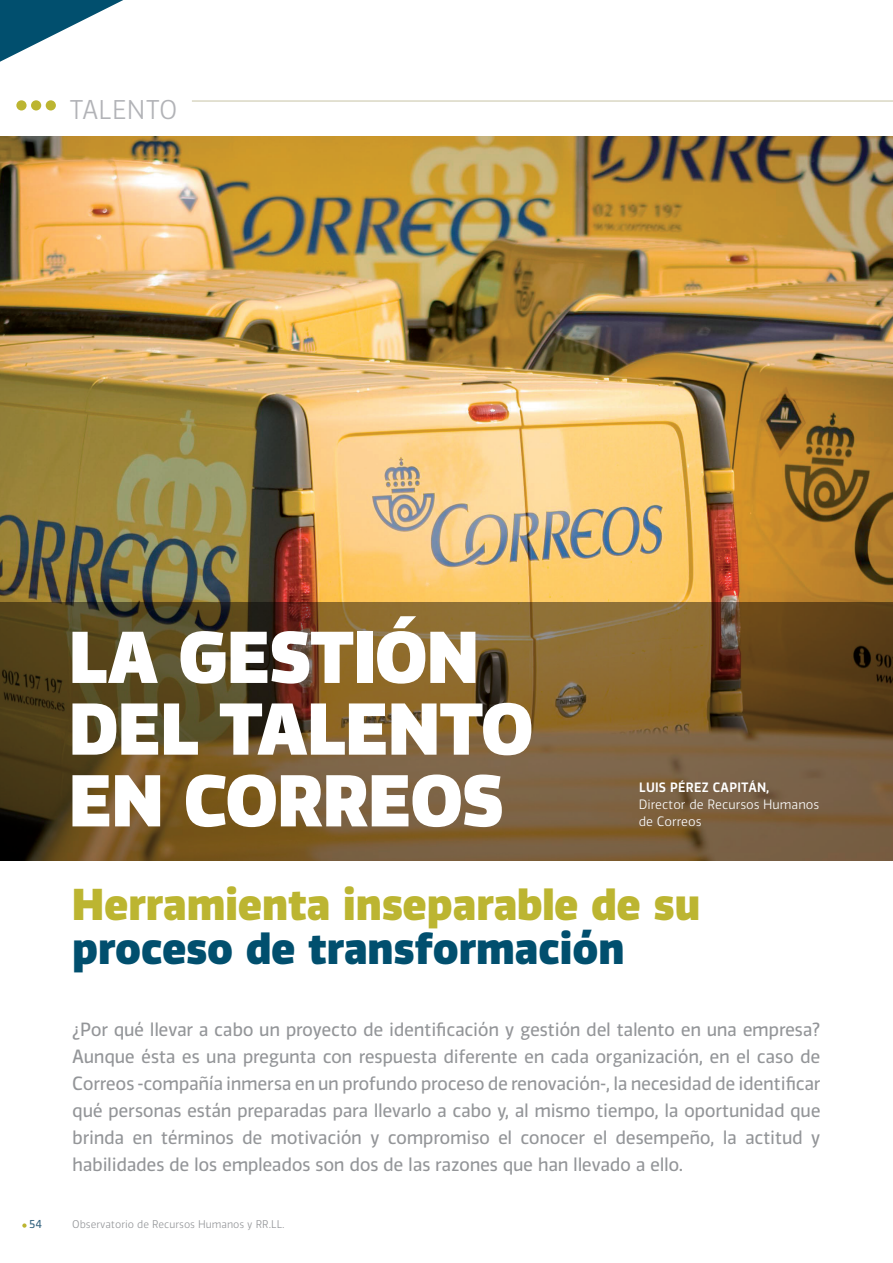
<style>
.page{position:relative;width:893px;height:1263px;background:#fff}
.page>*{position:absolute;margin:0;border:0;box-sizing:border-box;transform-origin:0 0}
.t1{font:900 68.85px/71.7px "Vinkel";color:#fff}
.t2{font:900 42px/44.8px "Vinkel";color:#bcb531}
.t3{font:300 25.5px "Vinkel";color:#b2b3b7}
.stl_base{font:18px/27px "Vinkel";letter-spacing:-.025em;color:#939598;text-align:justify}
.t4{font:300 12.75px/17.2px "Vinkel";color:#fff}
.t5{font:500 12.75px "Vinkel";letter-spacing:.02em;color:#fff}
.t6{font:11.25px "Vinkel";color:#366480}
.t7{font:300 10.5px "Vinkel";color:#939598}
.s1{color:#014f6e}
</style>
<div class="page">
<svg style="left:22px;top:1223px;width:5px;height:5px"></svg>
<img style="left:0;top:136px;width:893px;height:466px">
<div style="left:16px;top:100px;width:11px;height:10px;background:#bcb531;border-radius:50%"></div>
<div style="left:31px;top:100px;width:10px;height:10px;background:#bcb531;border-radius:50%"></div>
<div style="left:46px;top:100px;width:10px;height:10px;background:#bcb531;border-radius:50%"></div>
<svg style="left:0;top:0;width:123px;height:62px"></svg>
<hr style="left:192px;top:100px;width:701px;height:2px;background:#cdcaaf">
<svg style="left:0;top:602px;width:893px;height:259px;background:#70552c"></svg>
<p class="t3" style="left:69px;top:93px;width:110px">TALENTO</p>
<p class="t1" style="left:69px;top:622px;width:465px">LA GESTIÓN<br>DEL TALENTO<br>EN CORREOS</p>
<p class="t5" style="left:639px;top:779px;width:132px">LUIS PÉREZ CAPITÁN,</p>
<p class="t4" style="left:639px;top:796px;width:182px">Director de Recursos Humanos de Correos</p>
<p class="t2" style="left:72px;top:882px;width:629px">Herramienta inseparable de su <span class="s1">proceso de transformación</span></p>
<p class="stl_base" style="left:72px;top:1017px;width:750px">¿Por qué llevar a cabo un proyecto de identificación y gestión del talento en una empresa?<br>Aunque ésta es una pregunta con respuesta diferente en cada organización, en el caso de Correos -compañía inmersa en un profundo proceso de renovación-, la necesidad de identificar qué personas están preparadas para llevarlo a cabo y, al mismo tiempo, la oportunidad que brinda en términos de motivación y compromiso el conocer el desempeño, la actitud y habilidades de los empleados son dos de las razones que han llevado a ello.</p>
<p class="t6" style="left:29px;top:1216px;width:14px">54</p>
<p class="t7" style="left:72px;top:1217px;width:214px">Observatorio de Recursos Humanos y RR.LL.</p>
</div>
